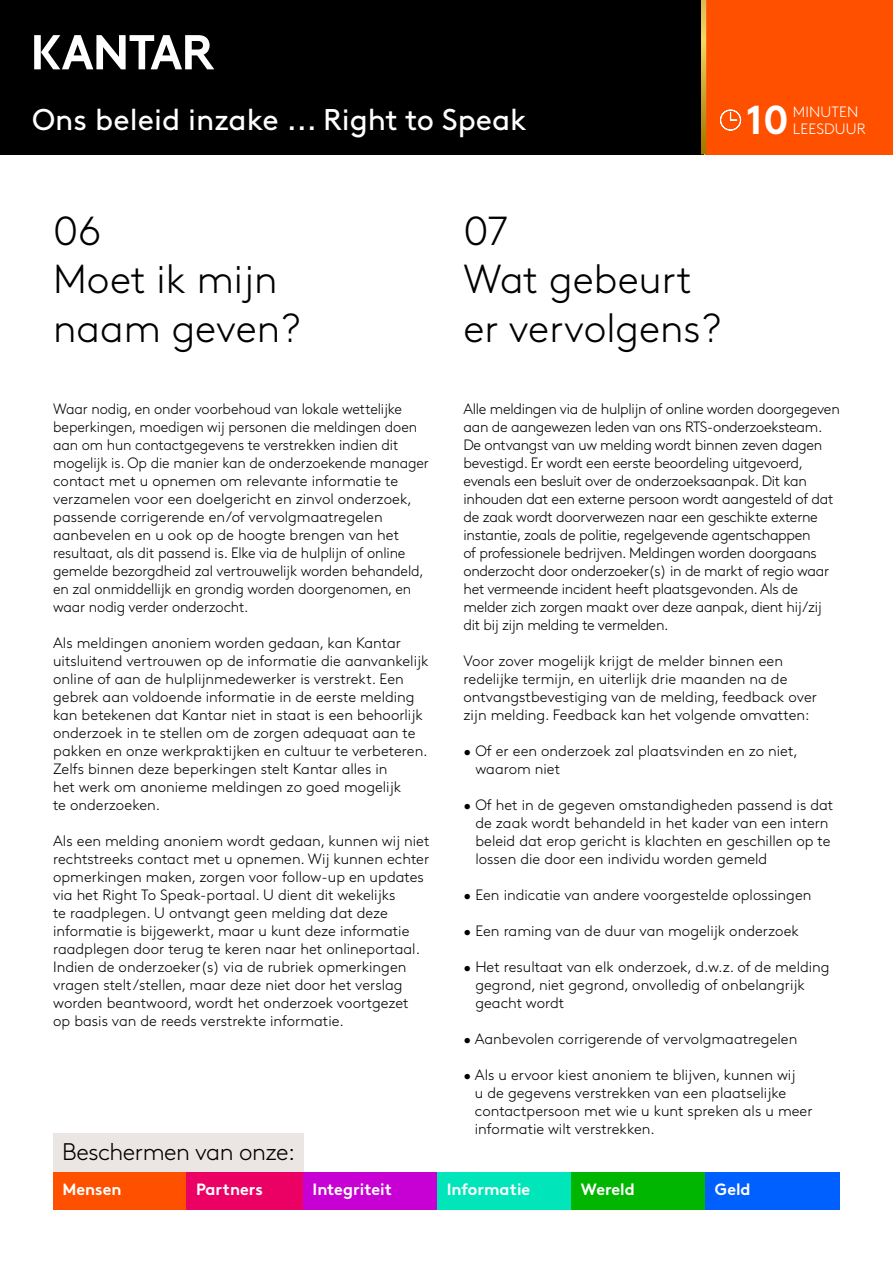
<style>
.page{position:relative;width:893px;height:1263px;background:#fff}
.page>*{position:absolute;margin:0;border:0;box-sizing:border-box;transform-origin:0 0}
.t1{font:300 40.5px/48.6px "Kantar Brown";color:#000}
.t2{font:700 40.35px "Kantar Brown";color:#fff}
.t3{font:30px "Kantar Brown";color:#fff}
.t4{font:300 24px "Kantar Brown";letter-spacing:-.02em;color:#000}
.t5{font:700 16.35px "Kantar Brown";color:#fff}
.t6{font:300 15px/18px "Kantar Brown";color:#000}
.t7{font:300 15px/18px "Kantar Brown";letter-spacing:-.02em;color:#000}
.t8{font:300 15px "Kantar Brown";letter-spacing:.01em;color:#fff}
</style>
<div class="page">
<div style="left:53px;top:1134px;width:250px;height:38px;background:#ebe5e3"></div>
<div style="left:53px;top:1172px;width:134px;height:38px;background:#ff5000"></div>
<div style="left:187px;top:1172px;width:134px;height:38px;background:#eb0064"></div>
<div style="left:303px;top:1172px;width:134px;height:38px;background:#c700d3"></div>
<div style="left:437px;top:1172px;width:135px;height:38px;background:#00e5ba"></div>
<div style="left:572px;top:1172px;width:134px;height:38px;background:#00b600"></div>
<div style="left:706px;top:1172px;width:134px;height:38px;background:#0060ff"></div>
<div style="left:0;top:0;width:704px;height:154px;background:#000"></div>
<div style="left:705px;top:0;width:188px;height:154px;background:#ff5000"></div>
<svg style="left:720px;top:109px;width:21px;height:22px"></svg>
<svg style="left:34px;top:35px;width:180px;height:34px"></svg>
<svg style="left:701px;top:0;width:5px;height:154px"></svg>
<h3 class="t3" style="left:32px;top:97px;width:496px">Ons beleid inzake ... Right to Speak</h3>
<h2 class="t2" style="left:746px;top:87px;width:44px">10</h2>
<p class="t8" style="left:793px;top:101px;width:67px">MINUTEN</p>
<p class="t8" style="left:793px;top:117px;width:74px">LEESDUUR</p>
<h1 class="t1" style="left:53px;top:204px;width:249px">06<br>Moet ik mijn naam geven?</h1>
<p class="t6" style="left:53px;top:399px;width:377px">Waar nodig, en onder voorbehoud van lokale wettelijke beperkingen, moedigen wij personen die meldingen doen aan om hun contactgegevens te verstrekken indien dit mogelijk is. Op die manier kan de onderzoekende manager contact met u opnemen om relevante informatie te verzamelen voor een doelgericht en zinvol onderzoek, passende corrigerende en/of vervolgmaatregelen aanbevelen en u ook op de hoogte brengen van het resultaat, als dit passend is. Elke via de hulplijn of online gemelde bezorgdheid zal vertrouwelijk worden behandeld, en zal onmiddellijk en grondig worden doorgenomen, en waar nodig verder onderzocht.</p>
<p class="t6" style="left:53px;top:633px;width:377px">Als meldingen anoniem worden gedaan, kan Kantar uitsluitend vertrouwen op de informatie die aanvankelijk online of aan de hulplijnmedewerker is verstrekt. Een gebrek aan voldoende informatie in de eerste melding kan betekenen dat Kantar niet in staat is een behoorlijk onderzoek in te stellen om de zorgen adequaat aan te pakken en onze werkpraktijken en cultuur te verbeteren.<br>Zelfs binnen deze beperkingen stelt Kantar alles in<br>het werk om anonieme meldingen zo goed mogelijk<br>te onderzoeken.</p>
<p class="t6" style="left:53px;top:831px;width:378px">Als een melding anoniem wordt gedaan, kunnen wij niet rechtstreeks contact met u opnemen. Wij kunnen echter opmerkingen maken, zorgen voor follow-up en updates via het Right To Speak-portaal. U dient dit wekelijks<br>te raadplegen. U ontvangt geen melding dat deze informatie is bijgewerkt, maar u kunt deze informatie raadplegen door terug te keren naar het onlineportaal.<br>Indien de onderzoeker(s) via de rubriek opmerkingen vragen stelt/stellen, maar deze niet door het verslag worden beantwoord, wordt het onderzoek voortgezet op basis van de reeds verstrekte informatie.</p>
<h1 class="t1" style="left:463px;top:204px;width:259px">07<br>Wat gebeurt er vervolgens?</h1>
<p class="t7" style="left:463px;top:399px;width:378px">Alle meldingen via de hulplijn of online worden doorgegeven aan de aangewezen leden van ons RTS-onderzoeksteam.<br>De ontvangst van uw melding wordt binnen zeven dagen bevestigd. Er wordt een eerste beoordeling uitgevoerd, evenals een besluit over de onderzoeksaanpak. Dit kan inhouden dat een externe persoon wordt aangesteld of dat de zaak wordt doorverwezen naar een geschikte externe instantie, zoals de politie, regelgevende agentschappen<br>of professionele bedrijven. Meldingen worden doorgaans onderzocht door onderzoeker(s) in de markt of regio waar het vermeende incident heeft plaatsgevonden. Als de melder zich zorgen maakt over deze aanpak, dient hij/zij dit bij zijn melding te vermelden.</p>
<p class="t6" style="left:463px;top:651px;width:355px">Voor zover mogelijk krijgt de melder binnen een redelijke termijn, en uiterlijk drie maanden na de ontvangstbevestiging van de melding, feedback over zijn melding. Feedback kan het volgende omvatten:</p>
<p class="t6" style="left:475px;top:741px;width:324px;text-indent:-12px">• Of er een onderzoek zal plaatsvinden en zo niet, waarom niet</p>
<p class="t6" style="left:475px;top:795px;width:359px;text-indent:-12px">• Of het in de gegeven omstandigheden passend is dat de zaak wordt behandeld in het kader van een intern beleid dat erop gericht is klachten en geschillen op te lossen die door een individu worden gemeld</p>
<p class="t6" style="left:463px;top:885px;width:349px">• Een indicatie van andere voorgestelde oplossingen</p>
<p class="t6" style="left:463px;top:921px;width:337px">• Een raming van de duur van mogelijk onderzoek</p>
<p class="t6" style="left:475px;top:957px;width:356px;text-indent:-12px">• Het resultaat van elk onderzoek, d.w.z. of de melding gegrond, niet gegrond, onvolledig of onbelangrijk geacht wordt</p>
<p class="t6" style="left:463px;top:1029px;width:335px">• Aanbevolen corrigerende of vervolgmaatregelen</p>
<p class="t6" style="left:475px;top:1065px;width:339px;text-indent:-11px">• Als u ervoor kiest anoniem te blijven, kunnen wij<br>u de gegevens verstrekken van een plaatselijke contactpersoon met wie u kunt spreken als u meer informatie wilt verstrekken.</p>
<h3 class="t4" style="left:62px;top:1134px;width:235px">Beschermen van onze:</h3>
<p class="t5" style="left:62px;top:1176px;width:61px">Mensen</p>
<p class="t5" style="left:196px;top:1176px;width:68px">Partners</p>
<p class="t5" style="left:313px;top:1176px;width:81px">Integriteit</p>
<p class="t5" style="left:447px;top:1176px;width:85px">Informatie</p>
<p class="t5" style="left:581px;top:1176px;width:56px">Wereld</p>
<p class="t5" style="left:715px;top:1176px;width:37px">Geld</p>
</div>
